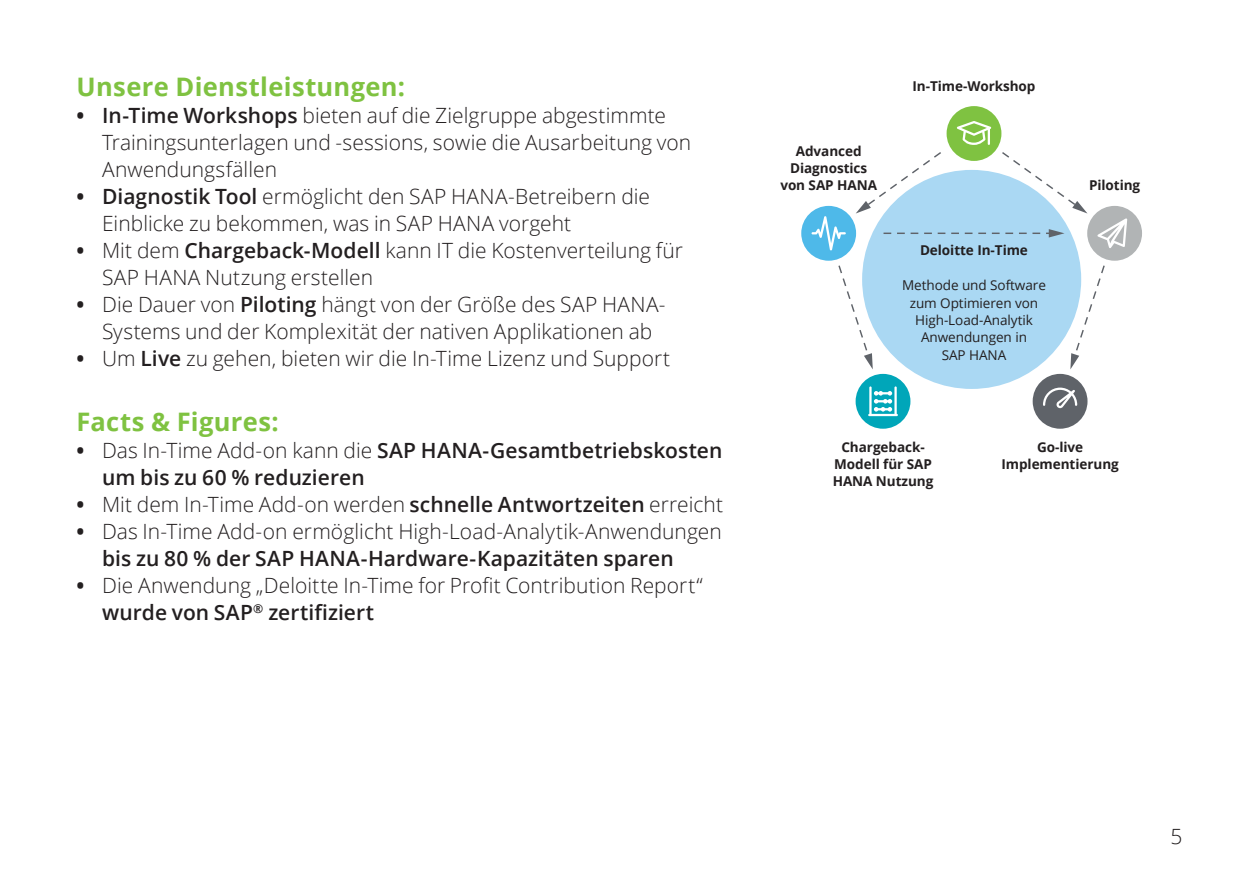
<style>
.page{position:relative;width:1259px;height:893px;background:#fff}
.page>*{position:absolute;margin:0;border:0;box-sizing:border-box;transform-origin:0 0}
.t1{font:700 25.5px "Open Sans";letter-spacing:.015em;color:#7fc241}
.t2{font:300 21px/27px "Open Sans";color:#231f20}
.t3{font:600 21px/27px "Open Sans";letter-spacing:.005em;color:#231f20}
.t4{font:700 13.5px/17.4px "Open Sans";letter-spacing:-.005em;color:#231f20;text-align:center}
.t5{font:13.5px/17.4px "Open Sans";letter-spacing:-.005em;color:#231f20;text-align:center}
.s1{font-weight:700}
.s2{font-weight:600}
.s3{font-weight:300}
</style>
<div class="page">
<svg style="left:801px;top:106px;width:341px;height:323px"></svg>
<p class="t1" style="left:77px;top:69px;width:330px">Unsere Dienstleistungen:</p>
<p class="t2" style="left:102px;top:101px;width:591px;text-indent:-26px"><span class="s1">•</span> <span class="s2">In-Time Workshops</span> bieten auf die Zielgruppe abgestimmte<br>Trainingsunterlagen und -sessions, sowie die Ausarbeitung von<br>Anwendungsfällen</p>
<p class="t2" style="left:102px;top:182px;width:549px;text-indent:-26px"><span class="s1">•</span> <span class="s2">Diagnostik Tool</span> ermöglicht den SAP HANA-Betreibern die<br>Einblicke zu bekommen, was in SAP HANA vorgeht</p>
<p class="t2" style="left:102px;top:236px;width:582px;text-indent:-25px"><span class="s1">•</span> Mit dem <span class="s2">Chargeback-Modell</span> kann IT die Kostenverteilung für<br>SAP HANA Nutzung erstellen</p>
<p class="t2" style="left:77px;top:290px;width:591px;text-align:center"><span class="s1">•</span> Die Dauer von <span class="s2">Piloting</span> hängt von der Größe des SAP HANA-<br>Systems und der Komplexität der nativen Applikationen ab</p>
<p class="t2" style="left:77px;top:344px;width:595px"><span class="s1">•</span> Um <span class="s2">Live</span> zu gehen, bieten wir die In-Time Lizenz und Support</p>
<p class="t1" style="left:77px;top:403px;width:204px">Facts &amp; Figures:</p>
<p class="t3" style="left:102px;top:436px;width:622px;text-indent:-26px"><span class="s1">•</span> <span class="s3">Das In-Time Add-on kann die</span> SAP HANA-Gesamtbetriebskosten um bis zu 60 % reduzieren</p>
<p class="t2" style="left:77px;top:490px;width:648px"><span class="s1">•</span> Mit dem In-Time Add-on werden <span class="s2">schnelle Antwortzeiten</span> erreicht</p>
<p class="t2" style="left:102px;top:517px;width:621px;text-indent:-26px"><span class="s1">•</span> Das In-Time Add-on ermöglicht High-Load-Analytik-Anwendungen <span class="s2">bis zu 80 % der SAP HANA-Hardware-Kapazitäten sparen</span></p>
<p class="t2" style="left:102px;top:571px;width:602px;text-indent:-26px"><span class="s1">•</span> Die Anwendung „Deloitte In-Time for Profit Contribution Report“ <span class="s2">wurde von SAP</span><sup>®</sup> <span class="s2">zertifiziert</span></p>
<p class="t4" style="left:780px;top:142px;width:98px">Advanced<br>Diagnostics von SAP HANA</p>
<p class="t4" style="left:912px;top:77px;width:124px">In-Time-Workshop</p>
<p class="t4" style="left:920px;top:241px;width:109px">Deloitte In-Time</p>
<p class="t5" style="left:902px;top:276px;width:145px">Methode und Software zum Optimieren von<br>High-Load-Analytik<br>Anwendungen in<br>SAP HANA</p>
<p class="t4" style="left:1089px;top:176px;width:53px">Piloting</p>
<p class="t4" style="left:832px;top:438px;width:102px">Chargeback-<br>Modell für SAP<br>HANA Nutzung</p>
<p class="t4" style="left:1001px;top:438px;width:119px">Go-live<br>Implementierung</p>
<p class="t2" style="left:1170px;top:822px;width:13px">5</p>
</div>
